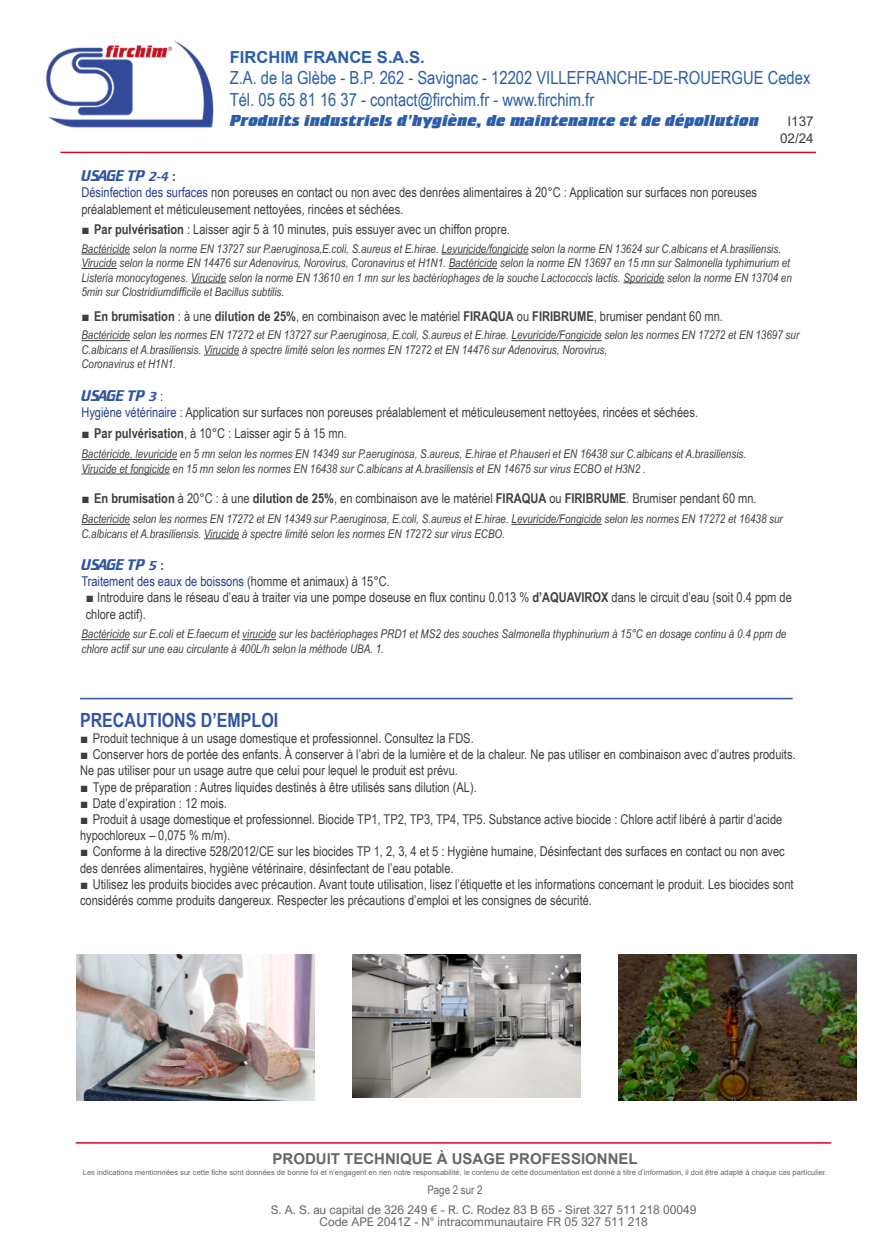
<style>
.page{position:relative;width:893px;height:1251px;background:#fff}
.page>*{position:absolute;margin:0;border:0;box-sizing:border-box;transform-origin:0 0}
.Style_de_paragraphe_1{font:700 19.5px "Arial Narrow";color:#2f54a5}
.t1{font:18px "Arial Narrow";color:#2a5dab}
.t2{font:16.5px "Crillee Extra Bold Italic Plain";color:#2a5dab}
.t3{font:700 16.5px "Arial";color:#2a5dab}
.t4{font:700 15px "Arial";color:#646769}
.t5{font:13.5px/16.2px "Arial Narrow";color:#3e3e3f}
.t6{font:13.5px "Arial Narrow";color:#253f8e}
.t7{font:13.5px "Crillee";color:#2f54a5}
.t8{font:13.5px "Arial";color:#3e3e3f}
.t9{font:italic 12px/14.4px "Arial Narrow";color:#3e3e3f}
.t10{font:12px "Arial Nova";color:#646769}
.t11{font:11.85px "Arial Narrow";color:#646769}
.t12{font:7.5px "Arial";color:#646769}
.s1{font-family:"Arial Narrow";font-weight:700;color:#3e3e3f}
.s2{color:#253f8e}
.s3{font-family:"Arial"}
.s4{font-weight:700}
.s5{font-family:"Arial Narrow";color:#3e3e3f}
.s6{color:#3e3e3f}
</style>
<div class="page">
<img style="left:353px;top:954px;width:227px;height:143px">
<hr style="left:76px;top:1141px;width:755px;height:2px;background:#d90727">
<hr style="left:80px;top:697px;width:713px;height:2px;background:#2e54a5">
<hr style="left:81px;top:253px;width:49px;height:1px;background:#3e3e3f">
<hr style="left:441px;top:253px;width:87px;height:1px;background:#3e3e3f">
<hr style="left:81px;top:268px;width:36px;height:1px;background:#3e3e3f">
<hr style="left:449px;top:268px;width:48px;height:1px;background:#3e3e3f">
<hr style="left:191px;top:282px;width:35px;height:1px;background:#3e3e3f">
<hr style="left:623px;top:282px;width:41px;height:1px;background:#3e3e3f">
<hr style="left:81px;top:340px;width:49px;height:1px;background:#3e3e3f">
<hr style="left:511px;top:340px;width:91px;height:1px;background:#3e3e3f">
<hr style="left:204px;top:354px;width:35px;height:1px;background:#3e3e3f">
<hr style="left:81px;top:459px;width:96px;height:1px;background:#3e3e3f">
<hr style="left:81px;top:473px;width:89px;height:1px;background:#3e3e3f">
<hr style="left:81px;top:524px;width:49px;height:1px;background:#3e3e3f">
<hr style="left:511px;top:524px;width:91px;height:1px;background:#3e3e3f">
<hr style="left:204px;top:538px;width:35px;height:1px;background:#3e3e3f">
<hr style="left:81px;top:639px;width:49px;height:1px;background:#3e3e3f">
<hr style="left:242px;top:639px;width:34px;height:1px;background:#3e3e3f">
<img style="left:77px;top:954px;width:238px;height:146px">
<img style="left:46px;top:40px;width:168px;height:88px">
<hr style="left:60px;top:152px;width:756px;height:1px;background:#d90727">
<img style="left:619px;top:954px;width:238px;height:146px">
<p class="t3" style="left:230px;top:45px;width:197px">FIRCHIM FRANCE S.A.S.</p>
<p class="t1" style="left:230px;top:65px;width:582px">Z.A. de la Glèbe - B.P. 262 - Savignac - 12202 VILLEFRANCHE-DE-ROUERGUE Cedex</p>
<p class="t1" style="left:230px;top:86px;width:366px">Tél. 05 65 81 16 37 - contact@firchim.fr - www.firchim.fr</p>
<p class="t2" style="left:230px;top:111px;width:531px">Produits industriels d'hygiène, de maintenance et de dépollution</p>
<p class="t8" style="left:787px;top:112px;width:28px">I137</p>
<p class="t8" style="left:780px;top:128px;width:35px">02/24</p>
<p class="t7" style="left:81px;top:167px;width:96px">USAGE TP 2-4 <span class="s1">:</span></p>
<p class="t5" style="left:81px;top:184px;width:677px"><span class="s2">Désinfection des surfaces</span> non poreuses en contact ou non avec des denrées alimentaires à 20°C : Application sur surfaces non poreuses préalablement et méticuleusement nettoyées, rincées et séchées.</p>
<p class="t5" style="left:81px;top:221px;width:430px"><span class="s3">■</span> <span class="s4">Par pulvérisation</span> : Laisser agir 5 à 10 minutes, puis essuyer avec un chiffon propre.</p>
<p class="t9" style="left:81px;top:241px;width:712px">Bactéricide selon la norme EN 13727 sur P.aeruginosa,E.coli, S.aureus et E.hirae. Levuricide/fongicide selon la norme EN 13624 sur C.albicans et A.brasiliensis.<br>Virucide selon la norme EN 14476 sur Adenovirus, Norovirus, Coronavirus et H1N1. Bactéricide selon la norme EN 13697 en 15 mn sur Salmonella typhimurium et Listeria monocytogenes. Virucide selon la norme EN 13610 en 1 mn sur les bactériophages de la souche Lactococcis lactis. Sporicide selon la norme EN 13704 en 5min sur Clostridiumdifficile et Bacillus subtilis.</p>
<p class="t5" style="left:81px;top:307px;width:643px"><span class="s3">■</span> <span class="s4">En brumisation</span> : à une <span class="s4">dilution de 25%</span>, en combinaison avec le matériel <span class="s4">FIRAQUA</span> ou <span class="s4">FIRIBRUME</span>, brumiser pendant 60 mn.</p>
<p class="t9" style="left:81px;top:328px;width:719px">Bactéricide selon les normes EN 17272 et EN 13727 sur P.aeruginosa, E.coli, S.aureus et E.hirae. Levuricide/Fongicide selon les normes EN 17272 et EN 13697 sur<br>C.albicans et A.brasiliensis. Virucide à spectre limité selon les normes EN 17272 et EN 14476 sur Adenovirus, Norovirus,</p>
<p class="t9" style="left:81px;top:356px;width:96px">Coronavirus et H1N1.</p>
<p class="t7" style="left:81px;top:386px;width:83px">USAGE TP 3 <span class="s5">:</span></p>
<p class="t5" style="left:81px;top:403px;width:618px"><span class="s2">Hygiène vétérinaire</span> : Application sur surfaces non poreuses préalablement et méticuleusement nettoyées, rincées et séchées.</p>
<p class="t5" style="left:81px;top:425px;width:267px"><span class="s3">■</span> <span class="s4">Par pulvérisation</span>, à 10°C : Laisser agir 5 à 15 mn.</p>
<p class="t9" style="left:81px;top:446px;width:666px">Bactéricide, levuricide en 5 mn selon les normes EN 14349 sur P.aeruginosa, S.aureus, E.hirae et P.hauseri et EN 16438 sur C.albicans et A.brasiliensis.</p>
<p class="t9" style="left:81px;top:461px;width:566px">Virucide et fongicide en 15 mn selon les normes EN 16438 sur C.albicans at A.brasiliensis et EN 14675 sur virus ECBO et H3N2 .</p>
<p class="t5" style="left:81px;top:490px;width:677px"><span class="s3">■</span> <span class="s4">En brumisation</span> à 20°C : à une <span class="s4">dilution de 25%</span>, en combinaison ave le matériel <span class="s4">FIRAQUA</span> ou <span class="s4">FIRIBRUME</span>. Brumiser pendant 60 mn.</p>
<p class="t9" style="left:81px;top:511px;width:703px">Bactericide selon les normes EN 17272 et EN 14349 sur P.aeruginosa, E.coli, S.aureus et E.hirae. Levuricide/Fongicide selon les normes EN 17272 et 16438 sur<br>C.albicans et A.brasiliensis. Virucide à spectre limité selon les normes EN 17272 sur virus ECBO.</p>
<p class="t7" style="left:81px;top:555px;width:84px">USAGE TP 5 <span class="s1">:</span></p>
<p class="t6" style="left:81px;top:571px;width:310px">Traitement des eaux de boissons <span class="s6">(homme et animaux) à 15°C.</span></p>
<p class="t5" style="left:86px;top:589px;width:708px"><span class="s3">■</span> Introduire dans le réseau d’eau à traiter via une pompe doseuse en flux continu 0.013 % <span class="s4">d’AQUAVIROX</span> dans le circuit d’eau (soit 0.4 ppm de chlore actif).</p>
<p class="t9" style="left:81px;top:626px;width:706px">Bactéricide sur E.coli et E.faecum et virucide sur les bactériophages PRD1 et MS2 des souches Salmonella thyphinurium à 15°C en dosage continu à 0.4 ppm de chlore actif sur une eau circulante à 400L/h selon la méthode UBA. 1.</p>
<p class="Style_de_paragraphe_1" style="left:80px;top:705px;width:200px">PRECAUTIONS D’EMPLOI</p>
<p class="t5" style="left:80px;top:729px;width:395px"><span class="s3">■</span> Produit technique à un usage domestique et professionnel. Consultez la FDS.</p>
<p class="t5" style="left:80px;top:745px;width:717px"><span class="s3">■</span> Conserver hors de portée des enfants. À conserver à l’abri de la lumière et de la chaleur. Ne pas utiliser en combinaison avec d’autres produits.<br>Ne pas utiliser pour un usage autre que celui pour lequel le produit est prévu.</p>
<p class="t5" style="left:80px;top:778px;width:398px"><span class="s3">■</span> Type de préparation : Autres liquides destinés à être utilisés sans dilution (AL).</p>
<p class="t5" style="left:80px;top:794px;width:148px"><span class="s3">■</span> Date d’expiration : 12 mois.</p>
<p class="t5" style="left:80px;top:810px;width:704px"><span class="s3">■</span> Produit à usage domestique et professionnel. Biocide TP1, TP2, TP3, TP4, TP5. Substance active biocide : Chlore actif libéré à partir d’acide hypochloreux – 0,075 % m/m).</p>
<p class="t5" style="left:80px;top:842px;width:706px"><span class="s3">■</span> Conforme à la directive 528/2012/CE sur les biocides TP 1, 2, 3, 4 et 5 : Hygiène humaine, Désinfectant des surfaces en contact ou non avec des denrées alimentaires, hygiène vétérinaire, désinfectant de l’eau potable.</p>
<p class="t5" style="left:80px;top:875px;width:715px"><span class="s3">■</span> Utilisez les produits biocides avec précaution. Avant toute utilisation, lisez l’étiquette et les informations concernant le produit. Les biocides sont considérés comme produits dangereux. Respecter les précautions d’emploi et les consignes de sécurité.</p>
<p class="t4" style="left:273px;top:1148px;width:367px">PRODUIT TECHNIQUE À USAGE PROFESSIONNEL</p>
<p class="t12" style="left:83px;top:1166px;width:746px">Les indications mentionnées sur cette fiche sont données de bonne foi et n’engagent en rien notre responsabilité, le contenu de cette documentation est donné à titre d’information, il doit être adapté à chaque cas particulier.</p>
<p class="t11" style="left:427px;top:1181px;width:57px">Page 2 sur 2</p>
<p class="t10" style="left:271px;top:1202px;width:427px">S. A. S. au capital de 326 249 € - R. C. Rodez 83 B 65 - Siret 327 511 218 00049</p>
<p class="t10" style="left:319px;top:1214px;width:330px">Code APE 2041Z - N° intracommunautaire FR 05 327 511 218</p>
</div>
